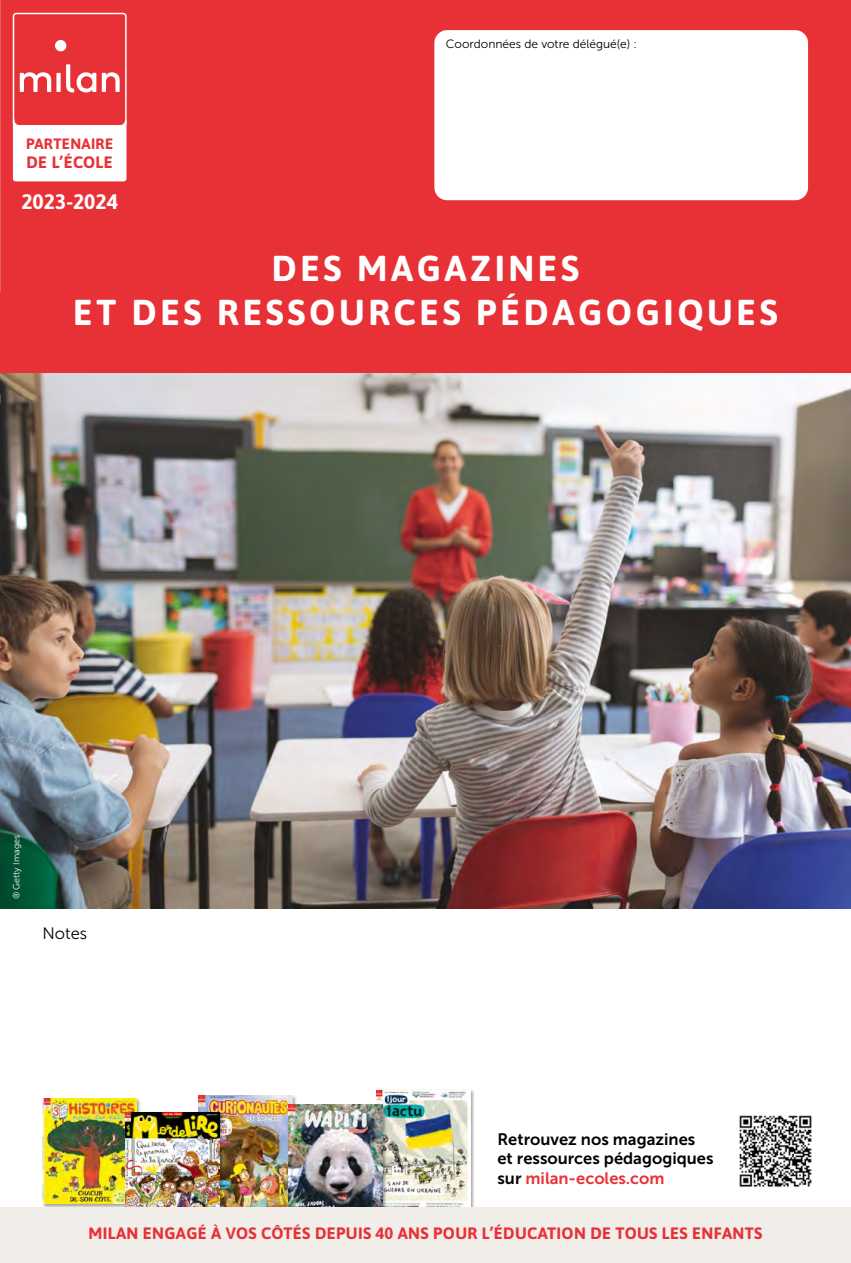
<style>
.page{position:relative;width:851px;height:1263px;background:#fff}
.page>*{position:absolute;margin:0;border:0;box-sizing:border-box;transform-origin:0 0}
.t1{font:700 36px/43.2px "Asap";letter-spacing:.1em;color:#fff;text-align:center}
.t2{font:700 21px "Asap";color:#fff}
.t3{font:700 16.5px "Asap";letter-spacing:.02em;color:#e73136}
.t4{font:16.5px/19.8px "Museo Sans 700";color:#000}
.t5{font:16.5px "Museo Sans 300";color:#000}
.t6{font:700 15px "Asap";letter-spacing:.02em;color:#e73136}
.t7{font:12px "Museo Sans 300";color:#000}
.t8{font:9px "Museo Sans 300";color:#fff}
.s1{color:#e73136}
</style>
<div class="page">
<img style="left:0;top:372px;width:850px;height:537px">
<div style="left:0;top:0;width:850px;height:372px;background:#e73136"></div>
<div style="left:434px;top:30px;width:373px;height:170px;background:#fff;border-radius:13px"></div>
<div style="left:14px;top:120px;width:112px;height:61px;background:#fff;border-radius:2px"></div>
<div style="left:13px;top:119px;width:113px;height:62px;border:2px solid #fff;border-radius:2px"></div>
<svg style="left:15px;top:15px;width:110px;height:110px"></svg>
<div style="left:56px;top:73px;width:5px;height:19px;background:#fff"></div>
<div style="left:55px;top:40px;width:11px;height:11px;background:#fff;border-radius:50%"></div>
<div style="left:13px;top:13px;width:114px;height:114px;border:1px solid #fff;border-radius:3px"></div>
<img style="left:739px;top:1115px;width:73px;height:72px">
<img style="left:199px;top:1095px;width:94px;height:113px">
<div style="left:376px;top:1089px;width:99px;height:138px;background:#000;opacity:.35"></div>
<img style="left:376px;top:1090px;width:94px;height:118px">
<div style="left:287px;top:1103px;width:99px;height:132px;background:#000;opacity:.35"></div>
<img style="left:288px;top:1104px;width:94px;height:104px">
<div style="left:42px;top:1098px;width:99px;height:111px;background:#000;opacity:.35"></div>
<img style="left:43px;top:1098px;width:93px;height:106px">
<div style="left:124px;top:1111px;width:99px;height:125px;background:#000;opacity:.35"></div>
<img style="left:125px;top:1112px;width:94px;height:96px">
<div style="left:0;top:1208px;width:850px;height:55px;background:#f1eeea"></div>
<p class="t6" style="left:26px;top:133px;width:88px">PARTENAIRE</p>
<p class="t3" style="left:26px;top:151px;width:88px">DE L’ÉCOLE</p>
<p class="t2" style="left:21px;top:187px;width:98px">2023-2024</p>
<p class="t7" style="left:446px;top:37px;width:193px">Coordonnées de votre délégué(e) :</p>
<h1 class="t1" style="left:73px;top:245px;width:706px">DES MAGAZINES<br>ET DES RESSOURCES PÉDAGOGIQUES</h1>
<p class="t8" style="left:12px;top:899px;width:66px;rotate:-90deg">® Getty Images</p>
<p class="t5" style="left:43px;top:925px;width:46px">Notes</p>
<p class="t4" style="left:497px;top:1129px;width:217px">Retrouvez nos magazines et ressources pédagogiques sur <span class="s1">milan-ecoles.com</span></p>
<p class="t3" style="left:89px;top:1222px;width:675px">MILAN ENGAGÉ À VOS CÔTÉS DEPUIS 40 ANS POUR L’ÉDUCATION DE TOUS LES ENFANTS</p>
</div>
